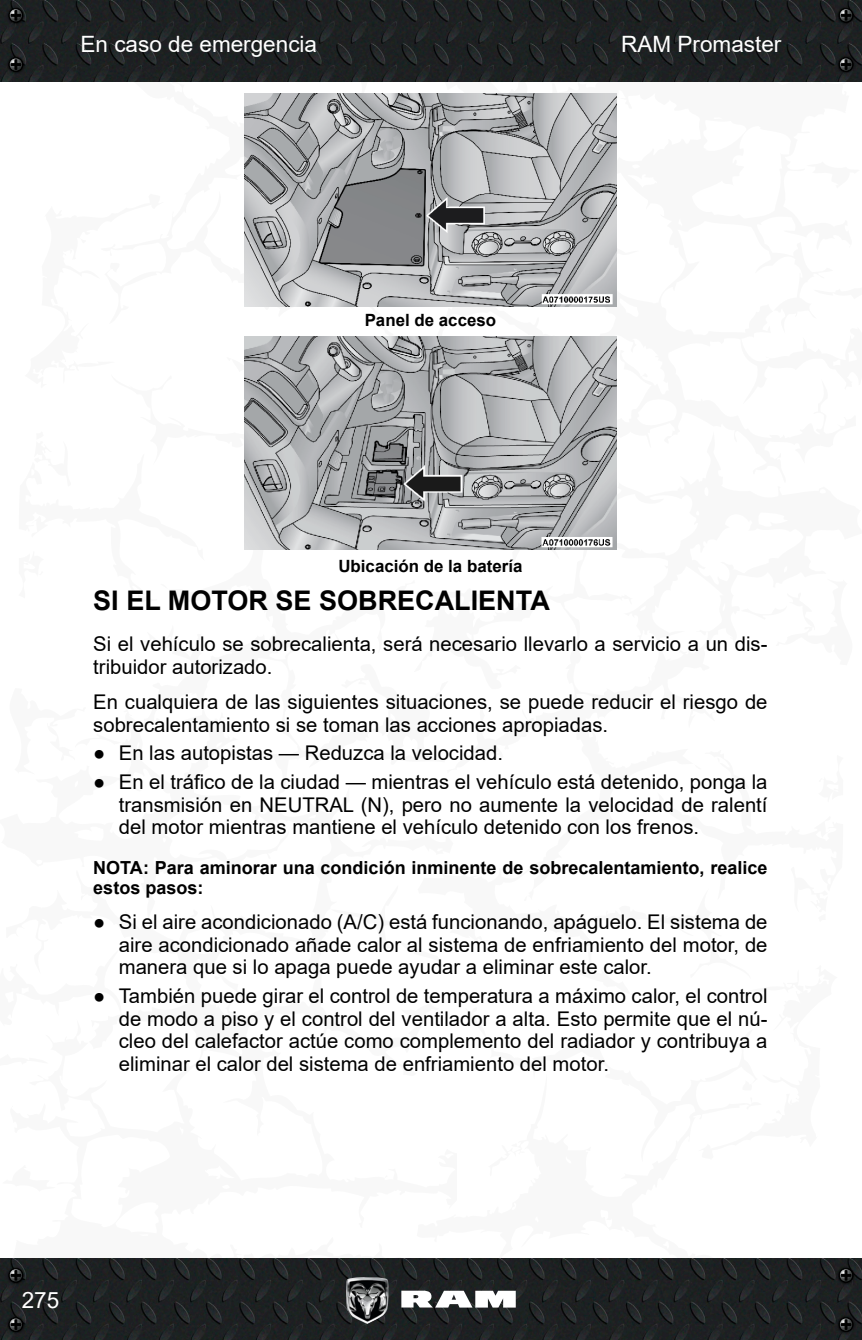
<style>
.page{position:relative;width:862px;height:1340px;background:#fff}
.page>*{position:absolute;margin:0;border:0;box-sizing:border-box;transform-origin:0 0}
._1_Título{font:700 27px "Arial";color:#000}
.t1{font:22.5px "Arial";color:#fff}
._4_Normal{font:20.25px/22.5px "Arial";color:#000;text-align:justify}
._6_NOTA{font:700 18px/20.2px "Arial";color:#000}
._7_Pie_de_fot{font:700 16.88px "Arial";color:#000}
</style>
<div class="page">
<svg style="left:861px;top:39px;width:1px;height:1259px"></svg>
<img style="left:0;top:0;width:861px;height:81px">
<img style="left:0;top:1258px;width:861px;height:81px">
<svg style="left:401px;top:1290px;width:114px;height:17px"></svg>
<img style="left:346px;top:1276px;width:42px;height:47px">
<img style="left:5px;top:4px;width:22px;height:22px">
<svg style="left:8px;top:8px;width:16px;height:15px"></svg>
<img style="left:5px;top:1264px;width:22px;height:22px">
<svg style="left:8px;top:1267px;width:16px;height:15px"></svg>
<img style="left:834px;top:4px;width:22px;height:22px">
<svg style="left:837px;top:8px;width:16px;height:15px"></svg>
<img style="left:834px;top:1264px;width:22px;height:22px">
<svg style="left:837px;top:1267px;width:16px;height:15px"></svg>
<img style="left:5px;top:53px;width:22px;height:23px">
<svg style="left:8px;top:57px;width:16px;height:15px"></svg>
<img style="left:5px;top:1313px;width:22px;height:22px">
<svg style="left:8px;top:1316px;width:16px;height:15px"></svg>
<img style="left:834px;top:53px;width:22px;height:23px">
<svg style="left:837px;top:57px;width:16px;height:15px"></svg>
<img style="left:834px;top:1313px;width:22px;height:22px">
<svg style="left:837px;top:1316px;width:16px;height:15px"></svg>
<img style="left:244px;top:94px;width:372px;height:213px">
<img style="left:244px;top:336px;width:372px;height:213px">
<p class="t1" style="left:80px;top:29px;width:238px">En caso de emergencia</p>
<p class="t1" style="left:621px;top:29px;width:162px">RAM Promaster</p>
<p class="_7_Pie_de_fot" style="left:364px;top:308px;width:133px">Panel de acceso</p>
<p class="_7_Pie_de_fot" style="left:338px;top:554px;width:185px">Ubicación de la batería</p>
<p class="_1_Título" style="left:93px;top:581px;width:458px">SI EL MOTOR SE SOBRECALIENTA</p>
<p class="_4_Normal" style="left:93px;top:632px;width:675px">Si el vehículo se sobrecalienta, será necesario llevarlo a servicio a un dis&shy;tribuidor autorizado.</p>
<p class="_4_Normal" style="left:93px;top:690px;width:675px">En cualquiera de las siguientes situaciones, se puede reducir el riesgo de sobrecalentamiento si se toman las acciones apropiadas.</p>
<p class="_4_Normal" style="left:93px;top:742px;width:407px">● En las autopistas — Reduzca la velocidad.</p>
<p class="_4_Normal" style="left:119px;top:770px;width:649px;text-indent:-26px">● En el tráfico de la ciudad — mientras el vehículo está detenido, ponga la transmisión en NEUTRAL (N), pero no aumente la velocidad de ralentí del motor mientras mantiene el vehículo detenido con los frenos.</p>
<p class="_6_NOTA" style="left:93px;top:857px;width:675px">NOTA: Para aminorar una condición inminente de sobrecalentamiento, realice estos pasos:</p>
<p class="_4_Normal" style="left:119px;top:910px;width:650px;text-indent:-26px">● Si el aire acondicionado (A/C) está funcionando, apáguelo. El sistema de aire acondicionado añade calor al sistema de enfriamiento del motor, de manera que si lo apaga puede ayudar a eliminar este calor.</p>
<p class="_4_Normal" style="left:119px;top:984px;width:649px;text-indent:-26px">● También puede girar el control de temperatura a máximo calor, el control de modo a piso y el control del ventilador a alta. Esto permite que el nú&shy;cleo del calefactor actúe como complemento del radiador y contribuya a eliminar el calor del sistema de enfriamiento del motor.</p>
<p class="t1" style="left:22px;top:1284px;width:39px">275</p>
</div>
